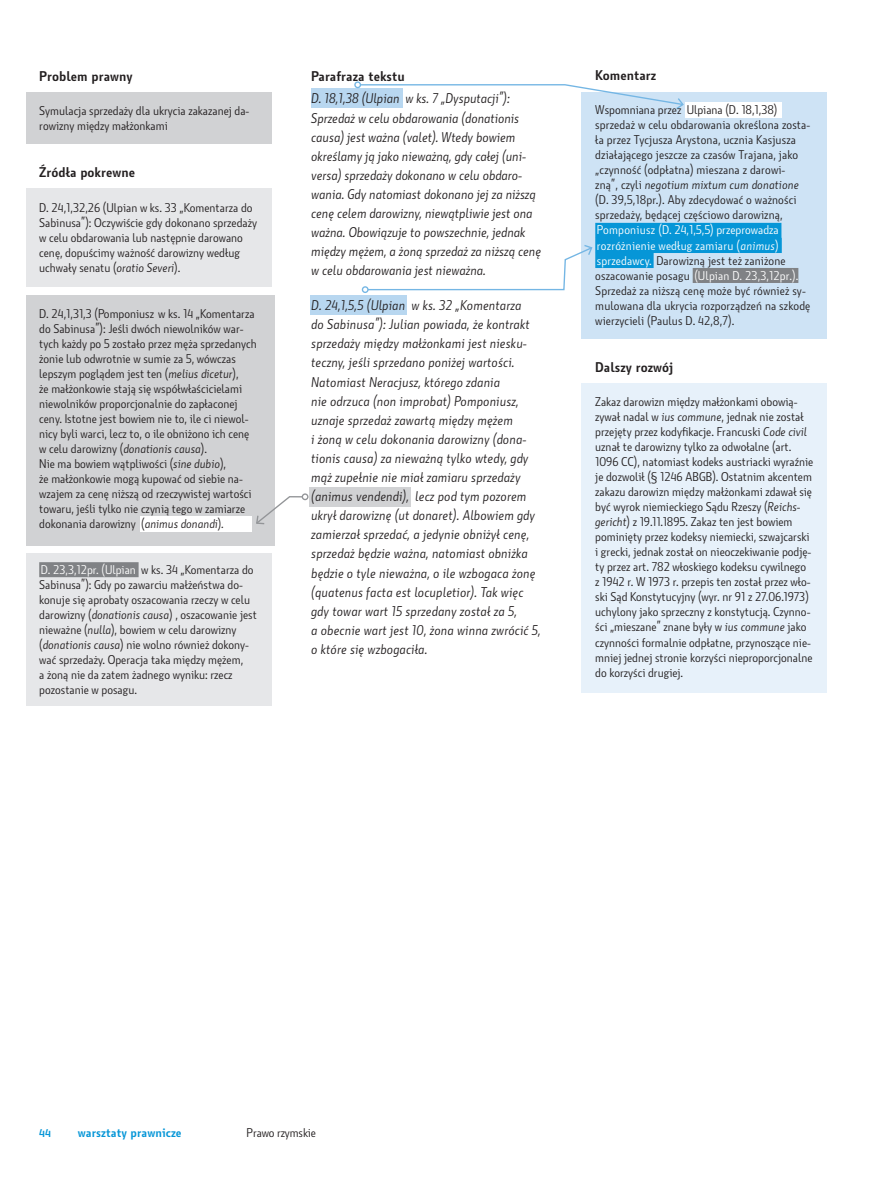
<style>
.page{position:relative;width:872px;height:1182px;background:#fff}
.page>*{position:absolute;margin:0;border:0;box-sizing:border-box;transform-origin:0 0}
.t1{font:italic 13.65px/19px "Botanika Lite CE";letter-spacing:.01em;color:#231f20}
.t2{font:700 13.65px "Botanika Lite CE";color:#231f20}
.t3{font:12.3px/15px "Botanika Lite CE";color:#231f20}
.t4{font:700 12.3px "Botanika Lite CE";color:#0696d7}
.t5{font:700 10.95px "Botanika Lite CE";color:#0696d7}
.s1{font-style:italic}
.s2{color:#fff}
.s3{font-style:italic;color:#fff}
</style>
<div class="page">
<div style="left:1px;top:295px;width:274px;height:251px;background:#d1d2d4"></div>
<div style="left:1px;top:553px;width:270px;height:153px;background:#e6e7e9"></div>
<div style="left:1px;top:92px;width:270px;height:52px;background:#d1d2d4"></div>
<div style="left:1px;top:189px;width:270px;height:98px;background:#e6e7e9"></div>
<div style="left:140px;top:516px;width:111px;height:15px;background:#fff"></div>
<div style="left:310px;top:487px;width:101px;height:20px;background:#d1d2d4"></div>
<div style="left:581px;top:383px;width:271px;height:309px;background:#e7f1fa"></div>
<div style="left:311px;top:88px;width:91px;height:20px;background:#b8d7f0"></div>
<div style="left:311px;top:295px;width:96px;height:20px;background:#b8d7f0"></div>
<div style="left:581px;top:92px;width:271px;height:247px;background:#cee3f5"></div>
<div style="left:684px;top:103px;width:97px;height:15px;background:#fff"></div>
<div style="left:354px;top:81px;width:7px;height:7px;border:1px solid #74b6e4;border-radius:50%"></div>
<svg style="left:359px;top:83px;width:325px;height:26px"></svg>
<div style="left:595px;top:223px;width:186px;height:15px;background:#0696d7"></div>
<div style="left:595px;top:238px;width:186px;height:15px;background:#0696d7"></div>
<div style="left:595px;top:253px;width:58px;height:15px;background:#0696d7"></div>
<div style="left:692px;top:268px;width:106px;height:15px;background:#808285"></div>
<div style="left:302px;top:493px;width:6px;height:7px;border:1px solid #939598;border-radius:50%"></div>
<svg style="left:256px;top:495px;width:48px;height:30px"></svg>
<div style="left:39px;top:562px;width:100px;height:15px;background:#808285"></div>
<div style="left:362px;top:286px;width:6px;height:7px;border:1px solid #74b6e4;border-radius:50%"></div>
<svg style="left:366px;top:245px;width:227px;height:46px"></svg>
<div style="left:1px;top:30px;width:25px;height:1122px;background:#fff"></div>
<div style="left:827px;top:30px;width:44px;height:1122px;background:#fff"></div>
<p class="t2" style="left:39px;top:71px;width:95px">Problem prawny</p>
<p class="t3" style="left:39px;top:104px;width:212px">Symulacja sprzedaży dla ukrycia zakazanej da&shy;rowizny między małżonkami</p>
<p class="t2" style="left:39px;top:167px;width:97px">Źródła pokrewne</p>
<p class="t3" style="left:39px;top:201px;width:219px">D. 24,1,32,26 (Ulpian w ks. 33 „Komentarza do Sabinusa”): Oczywiście gdy dokonano sprzedaży w celu obdarowania lub następnie darowano cenę, dopuścimy ważność darowizny według uchwały senatu (<span class="s1">oratio Severi</span>).</p>
<p class="t3" style="left:39px;top:307px;width:219px">D. 24,1,31,3 (Pomponiusz w ks. 14 „Komentarza do Sabinusa”): Jeśli dwóch niewolników war&shy;tych każdy po 5 zostało przez męża sprzedanych żonie lub odwrotnie w sumie za 5, wówczas lepszym poglądem jest ten (<span class="s1">melius dicetur</span>),<br>że małżonkowie stają się współwłaścicielami niewolników proporcjonalnie do zapłaconej ceny. Istotne jest bowiem nie to, ile ci niewol&shy;nicy byli warci, lecz to, o ile obniżono ich cenę w celu darowizny (<span class="s1">donationis causa</span>).<br>Nie ma bowiem wątpliwości (<span class="s1">sine dubio</span>),<br>że małżonkowie mogą kupować od siebie na&shy;wzajem za cenę niższą od rzeczywistej wartości towaru, jeśli tylko nie czynią tego w zamiarze dokonania darowizny (<span class="s1">animus donandi</span>)<span class="s1">.</span></p>
<p class="t3" style="left:39px;top:563px;width:219px"><span class="s2">D. 23,3,12pr. (Ulpian</span> w ks. 34 „Komentarza do Sabinusa”): Gdy po zawarciu małżeństwa do&shy;konuje się aprobaty oszacowania rzeczy w celu darowizny (<span class="s1">donationis causa</span>) , oszacowanie jest nieważne (<span class="s1">nulla</span>), bowiem w celu darowizny (<span class="s1">donationis causa</span>) nie wolno również dokony&shy;wać sprzedaży. Operacja taka między mężem,<br>a żoną nie da zatem żadnego wyniku: rzecz pozostanie w posagu.</p>
<p class="t2" style="left:311px;top:71px;width:95px">Parafraza tekstu</p>
<p class="t1" style="left:311px;top:90px;width:231px">D. 18,1,38 (Ulpian w ks. 7 „Dysputacji”):<br>Sprzedaż w celu obdarowania (donationis causa) jest ważna (valet). Wtedy bowiem określamy ją jako nieważną, gdy całej (uni&shy;versa) sprzedaży dokonano w celu obdaro&shy;wania. Gdy natomiast dokonano jej za niższą cenę celem darowizny, niewątpliwie jest ona ważna. Obowiązuje to powszechnie, jednak między mężem, a żoną sprzedaż za niższą cenę w celu obdarowania jest nieważna.</p>
<p class="t1" style="left:311px;top:297px;width:231px">D. 24,1,5,5 (Ulpian w ks. 32 „Komentarza<br>do Sabinusa”): Julian powiada, że kontrakt sprzedaży między małżonkami jest niesku&shy;teczny, jeśli sprzedano poniżej wartości.<br>Natomiast Neracjusz, którego zdania<br>nie odrzuca (non improbat) Pomponiusz, uznaje sprzedaż zawartą między mężem<br>i żoną w celu dokonania darowizny (dona&shy;tionis causa) za nieważną tylko wtedy, gdy mąż zupełnie nie miał zamiaru sprzedaży (animus vendendi), lecz pod tym pozorem ukrył darowiznę (ut donaret). Albowiem gdy zamierzał sprzedać, a jedynie obniżył cenę, sprzedaż będzie ważna, natomiast obniżka będzie o tyle nieważna, o ile wzbogaca żonę (quatenus facta est locupletior). Tak więc gdy towar wart 15 sprzedany został za 5,<br>a obecnie wart jest 10, żona winna zwrócić 5, o które się wzbogaciła.</p>
<p class="t2" style="left:595px;top:70px;width:63px">Komentarz</p>
<p class="t3" style="left:595px;top:104px;width:217px">Wspomniana przez Ulpiana (D. 18,1,38) sprzedaż w celu obdarowania określona zosta&shy;ła przez Tycjusza Arystona, ucznia Kasjusza działającego jeszcze za czasów Trajana, jako „czynność (odpłatna) mieszana z darowi&shy;zną”, czyli <span class="s1">negotium mixtum cum donatione </span>(D. 39,5,18pr.). Aby zdecydować o ważności sprzedaży, będącej częściowo darowizną,</p>
<p class="t3" style="left:595px;top:224px;width:217px"><span class="s2">Pomponiusz (D. 24,1,5,5) przeprowadza rozróżnienie według zamiaru (</span><span class="s3">animus</span><span class="s2">) sprzedawcy.</span> Darowizną jest też zaniżone oszacowanie posagu <span class="s2">(Ulpian D. 23,3,12pr.).<br></span>Sprzedaż za niższą cenę może być również sy&shy;mulowana dla ukrycia rozporządzeń na szkodę wierzycieli (Paulus D. 42,8,7).</p>
<p class="t2" style="left:595px;top:362px;width:79px">Dalszy rozwój</p>
<p class="t3" style="left:595px;top:395px;width:219px">Zakaz darowizn między małżonkami obowią&shy;zywał nadal w <span class="s1">ius commune</span>, jednak nie został przejęty przez kodyfikacje. Francuski <span class="s1">Code civil </span>uznał te darowizny tylko za odwołalne (art.<br>1096 CC), natomiast kodeks austriacki wyraźnie je dozwolił (§ 1246 ABGB). Ostatnim akcentem zakazu darowizn między małżonkami zdawał się być wyrok niemieckiego Sądu Rzeszy (<span class="s1">Reichs&shy;gericht</span>) z 19.11.1895. Zakaz ten jest bowiem pominięty przez kodeksy niemiecki, szwajcarski i grecki, jednak został on nieoczekiwanie podję&shy;ty przez art. 782 włoskiego kodeksu cywilnego z 1942 r. W 1973 r. przepis ten został przez wło&shy;ski Sąd Konstytucyjny (wyr. nr 91 z 27.06.1973) uchylony jako sprzeczny z konstytucją. Czynno&shy;ści „mieszane” znane były w <span class="s1">ius commune</span> jako czynności formalnie odpłatne, przynoszące nie&shy;mniej jednej stronie korzyści nieproporcjonalne do korzyści drugiej.</p>
<p class="t5" style="left:39px;top:1129px;width:13px">44</p>
<p class="t4" style="left:78px;top:1129px;width:105px">warsztaty prawnicze</p>
<p class="t3" style="left:246px;top:1126px;width:71px">Prawo rzymskie</p>
</div>
